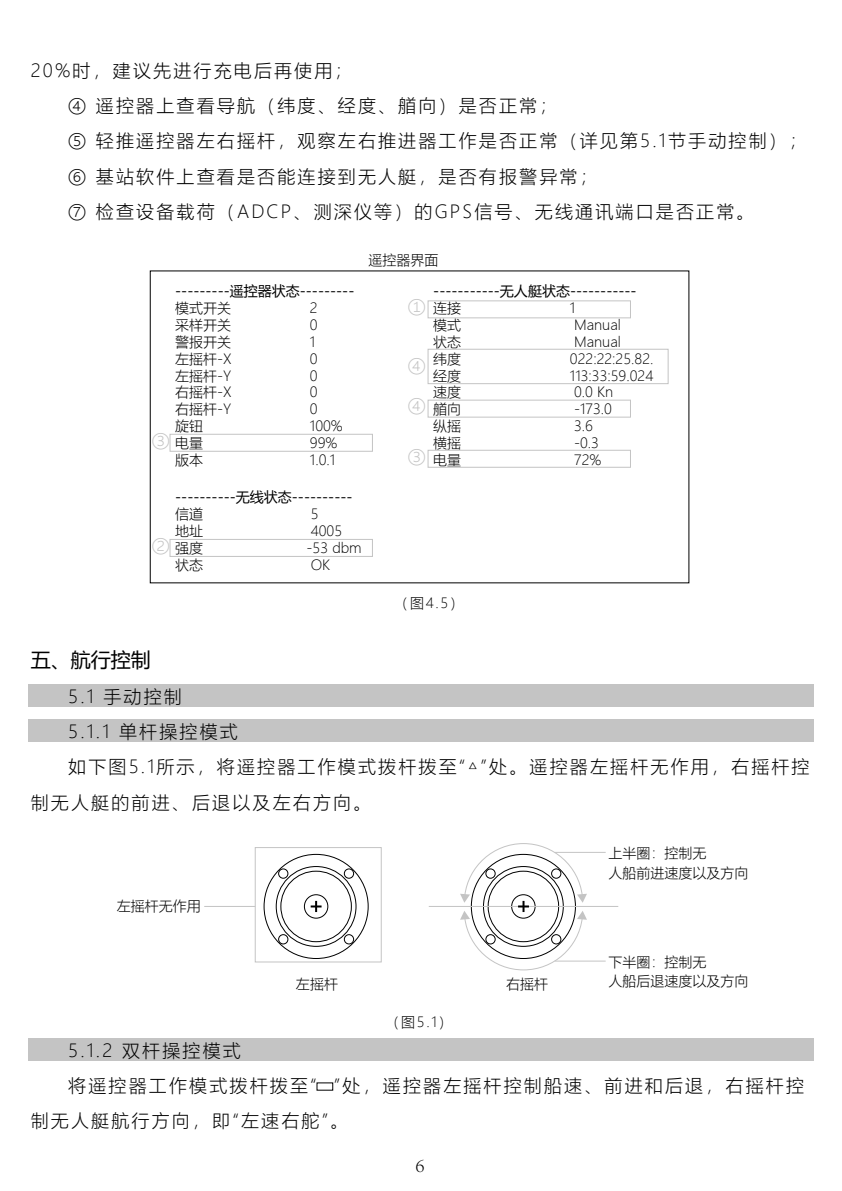
<style>
.page{position:relative;width:842px;height:1191px;background:#fff}
.page>*{position:absolute;margin:0;border:0;box-sizing:border-box;transform-origin:0 0}
.t1{font:20px "Microsoft Ya Hei";color:#000}
.t2{font:300 20px "Adobe Song Std";color:#000}
.t3{font:300 18px/35.2px "Microsoft Ya Hei";letter-spacing:.12em;color:#000}
.t4{font:300 18px "Microsoft Ya Hei";color:#c4c4c4}
.t5{font:300 14px/16.8px "Microsoft Ya Hei";color:#000}
.t6{font:14px "Microsoft Ya Hei";color:#000}
</style>
<div class="page">
<div style="left:28px;top:719px;width:786px;height:22px;background:#c4c4c4"></div>
<div style="left:28px;top:685px;width:786px;height:22px;background:#c4c4c4"></div>
<div style="left:278px;top:868px;width:10px;height:10px;border:1px solid #000;border-radius:50%"></div>
<div style="left:278px;top:934px;width:10px;height:10px;border:1px solid #000;border-radius:50%"></div>
<div style="left:344px;top:868px;width:10px;height:10px;border:1px solid #000;border-radius:50%"></div>
<div style="left:344px;top:934px;width:10px;height:10px;border:1px solid #000;border-radius:50%"></div>
<div style="left:281px;top:871px;width:71px;height:71px;border:1px solid #000;border-radius:50%"></div>
<div style="left:304px;top:894px;width:24px;height:24px;border:1px solid #000;border-radius:50%"></div>
<div style="left:276px;top:866px;width:80px;height:80px;border:1px solid #000;border-radius:50%"></div>
<div style="left:255px;top:847px;width:127px;height:115px;border:1px solid #c4c4c4"></div>
<hr style="left:429px;top:906px;width:189px;height:1px;background:#c4c4c4">
<hr style="left:204px;top:906px;width:51px;height:1px;background:#c4c4c4">
<hr style="left:555px;top:852px;width:51px;height:1px;background:#c4c4c4">
<hr style="left:555px;top:960px;width:51px;height:1px;background:#c4c4c4">
<svg style="left:311px;top:901px;width:11px;height:11px"></svg>
<svg style="left:460px;top:843px;width:127px;height:128px"></svg>
<div style="left:169px;top:539px;width:204px;height:18px;border:1px solid #c4c4c4"></div>
<div style="left:427px;top:349px;width:242px;height:35px;border:1px solid #c4c4c4"></div>
<div style="left:427px;top:300px;width:204px;height:18px;border:1px solid #c4c4c4"></div>
<div style="left:427px;top:450px;width:204px;height:18px;border:1px solid #c4c4c4"></div>
<div style="left:427px;top:399px;width:204px;height:18px;border:1px solid #c4c4c4"></div>
<div style="left:169px;top:434px;width:204px;height:18px;border:1px solid #c4c4c4"></div>
<div style="left:28px;top:1038px;width:786px;height:22px;background:#c4c4c4"></div>
<p class="t3" style="left:68px;top:52px;width:740px;text-indent:-37px">20%时，建议先进行充电后再使用；<br>④ 遥控器上查看导航（纬度、经度、艏向）是否正常；<br>⑤ 轻推遥控器左右摇杆，观察左右推进器工作是否正常（详见第5.1节手动控制）；⑥ 基站软件上查看是否能连接到无人艇，是否有报警异常；<br>⑦ 检查设备载荷（ADCP、测深仪等）的GPS信号、无线通讯端口是否正常。</p>
<p class="t5" style="left:369px;top:251px;width:71px">遥控器界面</p>
<p class="t4" style="left:408px;top:295px;width:19px">①</p>
<p class="t6" style="left:175px;top:281px;width:181px">---------遥控器状态---------</p>
<p class="t5" style="left:175px;top:299px;width:58px">模式开关采样开关警报开关左摇杆-X左摇杆-Y右摇杆-X右摇杆-Y旋钮<br>电量<br>版本</p>
<p class="t5" style="left:433px;top:299px;width:29px;text-align:justify">连接模式状态纬度经度速度艏向纵摇横摇电量</p>
<p class="t6" style="left:433px;top:281px;width:205px">-----------无人艇状态-----------</p>
<p class="t5" style="left:310px;top:299px;width:34px">2<br>0<br>1<br>0<br>0<br>0<br>0<br>100%<br>99%<br>1.0.1</p>
<p class="t5" style="left:570px;top:299px;width:85px">1<br>Manual<br>Manual<br>022:22:25.82.<br>113:33:59.024<br>0.0 Kn<br>-173.0<br>3.6<br>-0.3<br>72%</p>
<p class="t4" style="left:408px;top:353px;width:19px">④</p>
<p class="t4" style="left:408px;top:394px;width:19px">④</p>
<p class="t4" style="left:152px;top:428px;width:19px">③</p>
<p class="t4" style="left:408px;top:444px;width:19px">③</p>
<p class="t6" style="left:175px;top:488px;width:179px">----------无线状态----------</p>
<p class="t5" style="left:175px;top:505px;width:29px;text-align:justify">信道地址强度状态</p>
<p class="t5" style="left:307px;top:505px;width:57px">5<br>4005 -53 dbm<br>OK</p>
<p class="t4" style="left:152px;top:533px;width:19px">②</p>
<p class="t5" style="left:394px;top:594px;width:71px">（图4.5）</p>
<p class="t1" style="left:31px;top:646px;width:122px">五、航行控制</p>
<p class="t3" style="left:68px;top:678px;width:115px">5.1 手动控制</p>
<p class="t3" style="left:68px;top:713px;width:171px">5.1.1 单杆操控模式</p>
<p class="t3" style="left:68px;top:749px;width:743px">如下图5.1所示，将遥控器工作模式拨杆拨至“△”处。遥控器左摇杆无作用，右摇杆控</p>
<p class="t3" style="left:31px;top:784px;width:342px">制无人艇的前进、后退以及左右方向。</p>
<p class="t5" style="left:117px;top:897px;width:85px">左摇杆无作用</p>
<p class="t5" style="left:296px;top:975px;width:43px">左摇杆</p>
<p class="t5" style="left:506px;top:975px;width:43px">右摇杆</p>
<p class="t5" style="left:386px;top:1012px;width:68px">（图5.1）</p>
<p class="t5" style="left:608px;top:843px;width:141px;line-height:19.2px">上半圈：控制无<br>人船前进速度以及方向</p>
<p class="t5" style="left:608px;top:952px;width:141px;line-height:19.2px">下半圈：控制无<br>人船后退速度以及方向</p>
<p class="t3" style="left:68px;top:1032px;width:174px">5.1.2 双杆操控模式</p>
<p class="t3" style="left:68px;top:1067px;width:737px">将遥控器工作模式拨杆拨至“ ”处，遥控器左摇杆控制船速、前进和后退，右摇杆控</p>
<p class="t3" style="left:31px;top:1102px;width:319px">制无人艇航行方向，即“左速右舵”。</p>
<p class="t2" style="left:415px;top:1154px;width:11px">6</p>
</div>
